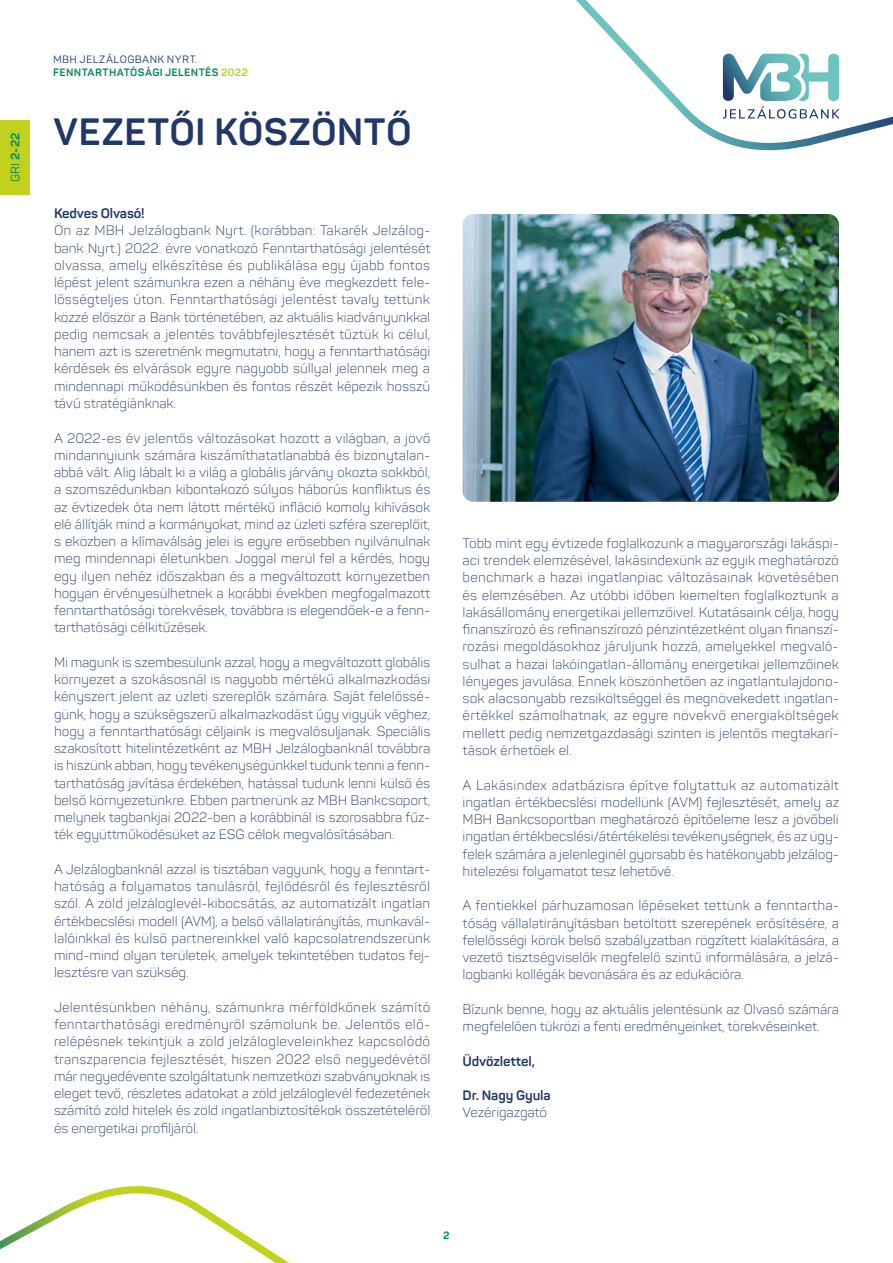
<style>
.page{position:relative;width:893px;height:1263px;background:#fff}
.page>*{position:absolute;margin:0;border:0;box-sizing:border-box;transform-origin:0 0}
.t1{font:700 37.5px "Panton";letter-spacing:.01em;color:#203768}
.t2{font:300 13.5px/17.2px "Panton";letter-spacing:-.01em;color:#203768;text-align:justify}
.t3{font:700 13.5px "Panton";letter-spacing:-.01em;color:#203768}
.t4{font:700 12px "Panton";color:#008a56}
.t5{font:700 10.5px/13.5px "Panton";letter-spacing:.035em;color:#008a56}
.s1{font-weight:400}
.s2{font-weight:400;color:#203768}
.s3{color:#c1d11e}
</style>
<div class="page">
<div style="left:0;top:120px;width:30px;height:75px;background:#c1d11e"></div>
<svg style="left:0;top:1186px;width:289px;height:77px"></svg>
<svg style="left:576px;top:0;width:317px;height:151px"></svg>
<svg style="left:723px;top:54px;width:116px;height:65px"></svg>
<img style="left:463px;top:214px;width:376px;height:288px">
<p class="t4" style="left:8px;top:182px;width:52px;rotate:-90deg"><span class="s1">GRI</span> 2-22</p>
<p class="t5" style="left:53px;top:52px;width:196px"><span class="s2">MBH JELZÁLOGBANK NYRT.<br></span>FENNTARTHATÓSÁGI JELENTÉS <span class="s3">2022</span></p>
<h1 class="t1" style="left:53px;top:108px;width:360px">VEZETŐI KÖSZÖNTŐ</h1>
<p class="t3" style="left:54px;top:205px;width:92px">Kedves Olvasó!</p>
<p class="t2" style="left:54px;top:222px;width:378px">Ön az MBH Jelzálogbank Nyrt. (korábban: Takarék Jelzálog&shy;bank Nyrt.) 2022. évre vonatkozó Fenntarthatósági jelentését olvassa, amely elkészítése és publikálása egy újabb fontos lépést jelent számunkra ezen a néhány éve megkezdett fele&shy;lősségteljes úton. Fenntarthatósági jelentést tavaly tettünk közzé először a Bank történetében, az aktuális kiadványunkkal pedig nemcsak a jelentés továbbfejlesztését tűztük ki célul, hanem azt is szeretnénk megmutatni, hogy a fenntarthatósági kérdések és elvárások egyre nagyobb súllyal jelennek meg a mindennapi működésünkben és fontos részét képezik hosszú távú stratégiánknak.</p>
<p class="t2" style="left:54px;top:429px;width:378px">A 2022-es év jelentős változásokat hozott a világban, a jövő mindannyiunk számára kiszámíthatatlanabbá és bizonytalan&shy;abbá vált. Alig lábalt ki a világ a globális járvány okozta sokkból, a szomszédunkban kibontakozó súlyos háborús konfliktus és az évtizedek óta nem látott mértékű infláció komoly kihívások elé állítják mind a kormányokat, mind az üzleti szféra szereplőit, s eközben a klímaválság jelei is egyre erősebben nyilvánulnak meg mindennapi életünkben. Joggal merül fel a kérdés, hogy egy ilyen nehéz időszakban és a megváltozott környezetben hogyan érvényesülhetnek a korábbi években megfogalmazott fenntarthatósági törekvések, továbbra is elegendőek-e a fenn&shy;tarthatósági célkitűzések.</p>
<p class="t2" style="left:54px;top:653px;width:378px">Mi magunk is szembesülünk azzal, hogy a megváltozott globális környezet a szokásosnál is nagyobb mértékű alkalmazkodási kényszert jelent az üzleti szereplők számára. Saját felelőssé&shy;günk, hogy a szükségszerű alkalmazkodást úgy vigyük véghez, hogy a fenntarthatósági céljaink is megvalósuljanak. Speciális szakosított hitelintézetként az MBH Jelzálogbanknál továbbra is hiszünk abban, hogy tevékenységünkkel tudunk tenni a fenn&shy;tarthatóság javítása érdekében, hatással tudunk lenni külső és belső környezetünkre. Ebben partnerünk az MBH Bankcsoport, melynek tagbankjai 2022-ben a korábbinál is szorosabbra fűz&shy;ték együttműködésüket az ESG célok megvalósításában.</p>
<p class="t2" style="left:54px;top:860px;width:378px">A Jelzálogbanknál azzal is tisztában vagyunk, hogy a fenntart&shy;hatóság a folyamatos tanulásról, fejlődésről és fejlesztésről szól. A zöld jelzáloglevél-kibocsátás, az automatizált ingatlan értékbecslési modell (AVM), a belső vállalatirányítás, munkavál&shy;lalóinkkal és külső partnereinkkel való kapcsolatrendszerünk mind-mind olyan területek, amelyek tekintetében tudatos fej&shy;lesztésre van szükség.</p>
<p class="t2" style="left:54px;top:998px;width:378px">Jelentésünkben néhány, számunkra mérföldkőnek számító fenntarthatósági eredményről számolunk be. Jelentős elő&shy;relépésnek tekintjük a zöld jelzálogleveleinkhez kapcsolódó transzparencia fejlesztését, hiszen 2022 első negyedévétől már negyedévente szolgáltatunk nemzetközi szabványoknak is eleget tevő, részletes adatokat a zöld jelzáloglevél fedezetének számító zöld hitelek és zöld ingatlanbiztosítékok összetételéről és energetikai profiljáról.</p>
<p class="t2" style="left:463px;top:534px;width:378px">Több mint egy évtizede foglalkozunk a magyarországi lakáspi&shy;aci trendek elemzésével, lakásindexünk az egyik meghatározó benchmark a hazai ingatlanpiac változásainak követésében és elemzésében. Az utóbbi időben kiemelten foglalkoztunk a lakásállomány energetikai jellemzőivel. Kutatásaink célja, hogy finanszírozó és refinanszírozó pénzintézetként olyan finanszí&shy;rozási megoldásokhoz járuljunk hozzá, amelyekkel megvaló&shy;sulhat a hazai lakóingatlan-állomány energetikai jellemzőinek lényeges javulása. Ennek köszönhetően az ingatlantulajdono&shy;sok alacsonyabb rezsiköltséggel és megnövekedett ingatlan&shy;értékkel számolhatnak, az egyre növekvő energiaköltségek mellett pedig nemzetgazdasági szinten is jelentős megtakarí&shy;tások érhetőek el.</p>
<p class="t2" style="left:463px;top:776px;width:378px">A Lakásindex adatbázisra építve folytattuk az automatizált ingatlan értékbecslési modellünk (AVM) fejlesztését, amely az MBH Bankcsoportban meghatározó építőeleme lesz a jövőbeli ingatlan értékbecslési/átértékelési tevékenységnek, és az ügy&shy;felek számára a jelenleginél gyorsabb és hatékonyabb jelzálog&shy;hitelezési folyamatot tesz lehetővé.</p>
<p class="t2" style="left:463px;top:897px;width:378px">A fentiekkel párhuzamosan lépéseket tettünk a fenntartha&shy;tóság vállalatirányításban betöltött szerepének erősítésére, a felelősségi körök belső szabályzatban rögzített kialakítására, a vezető tisztségviselők megfelelő szintű informálására, a jelzá&shy;logbanki kollégák bevonására és az edukációra.</p>
<p class="t2" style="left:463px;top:1000px;width:378px">Bízunk benne, hogy az aktuális jelentésünk az Olvasó számára megfelelően tükrözi a fenti eredményeinket, törekvéseinket.</p>
<p class="t3" style="left:463px;top:1052px;width:74px">Üdvözlettel,</p>
<p class="t3" style="left:463px;top:1087px;width:90px">Dr. Nagy Gyula</p>
<p class="t2" style="left:463px;top:1104px;width:86px">Vezérigazgató</p>
<p class="t5" style="left:443px;top:1228px;width:8px">2</p>
</div>
